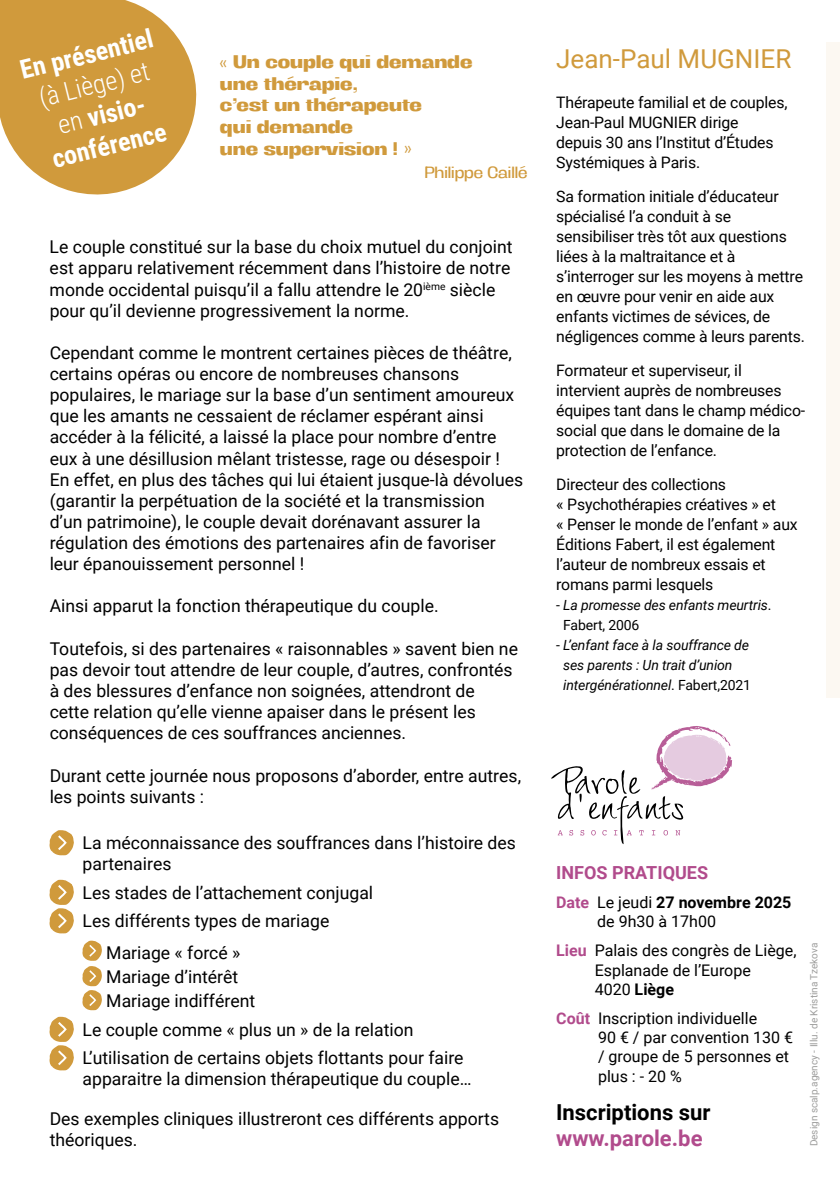
<style>
.page{position:relative;width:840px;height:1191px;background:#fff}
.page>*{position:absolute;margin:0;border:0;box-sizing:border-box;transform-origin:0 0}
.t1{font:700 26px/31.2px "Roboto Condensed";color:#fff;text-align:center}
.t2{font:26px "Roboto";color:#d09a3c}
.t3{font:700 22px "Roboto";color:#000}
.t4{font:700 22px "Roboto";color:#b14b8c}
.t5{font:200 condensed 18px/21.6px "Antipoda Variable";color:#d09a3c}
.t6{font:700 18px "Roboto";color:#b14b8c}
.t7{font:17.6px/21.2px "Roboto";color:#000}
.t8{font:16px/19.2px "Roboto";color:#000}
.t9{font:200 condensed 16px "Antipoda Variable";color:#d09a3c}
.t10{font:15.8px/20px "Roboto";letter-spacing:-.01em;color:#000}
.t11{font:italic 14px/20px "Roboto";letter-spacing:-.01em;color:#000}
.t12{font:10px "Roboto";color:#9d9d9c}
.s1{font-weight:300}
.s2{font-style:normal}
.s3{font-weight:700;color:#b14b8c}
.s4{font-weight:700}
</style>
<div class="page">
<svg style="left:551px;top:726px;width:180px;height:118px"></svg>
<svg style="left:50px;top:830px;width:24px;height:25px"></svg>
<svg style="left:50px;top:879px;width:24px;height:54px"></svg>
<svg style="left:82px;top:940px;width:20px;height:20px"></svg>
<svg style="left:82px;top:966px;width:20px;height:44px"></svg>
<svg style="left:50px;top:1016px;width:24px;height:54px"></svg>
<div style="left:826px;top:43px;width:13px;height:654px;background:#fcf8f2"></div>
<svg style="left:0;top:0;width:197px;height:195px;fill:#d09a3c"></svg>
<h1 class="t1" style="left:16px;top:54px;width:138px;rotate:-14deg">En présentiel</h1>
<h1 class="t1" style="left:33px;top:82px;width:118px;rotate:-14deg"><span class="s1">(à Liège) et en</span> visio&shy;conférence</h1>
<p class="t5" style="left:220px;top:51px;width:254px">« Un couple qui demande une thérapie,<br>c’est un thérapeute<br>qui demande<br>une supervision !</p>
<p class="t9" style="left:424px;top:162px;width:104px">Philippe Caillé</p>
<p class="t5" style="left:411px;top:162px;width:9px;rotate:-180deg">«</p>
<p class="t7" style="left:50px;top:236px;width:464px">Le couple constitué sur la base du choix mutuel du conjoint est apparu relativement récemment dans l’histoire de notre monde occidental puisqu’il a fallu attendre le 20<sup>ième</sup> siècle pour qu’il devienne progressivement la norme.</p>
<p class="t7" style="left:50px;top:341px;width:474px">Cependant comme le montrent certaines pièces de théâtre, certains opéras ou encore de nombreuses chansons populaires, le mariage sur la base d’un sentiment amoureux que les amants ne cessaient de réclamer espérant ainsi accéder à la félicité, a laissé la place pour nombre d’entre eux à une désillusion mêlant tristesse, rage ou désespoir !<br>En effet, en plus des tâches qui lui étaient jusque-là dévolues (garantir la perpétuation de la société et la transmission<br>d’un patrimoine), le couple devait dorénavant assurer la régulation des émotions des partenaires afin de favoriser leur épanouissement personnel !</p>
<p class="t7" style="left:50px;top:595px;width:390px">Ainsi apparut la fonction thérapeutique du couple.</p>
<p class="t7" style="left:50px;top:637px;width:469px">Toutefois, si des partenaires « raisonnables » savent bien ne pas devoir tout attendre de leur couple, d’autres, confrontés à des blessures d’enfance non soignées, attendront de cette relation qu’elle vienne apaiser dans le présent les conséquences de ces souffrances anciennes.</p>
<p class="t7" style="left:50px;top:764px;width:472px">Durant cette journée nous proposons d’aborder, entre autres, les points suivants :</p>
<p class="t7" style="left:82px;top:831px;width:434px">La méconnaissance des souffrances dans l’histoire des partenaires</p>
<p class="t7" style="left:82px;top:877px;width:292px;line-height:28.4px">Les stades de l’attachement conjugal<br>Les différents types de mariage</p>
<p class="t7" style="left:106px;top:940px;width:150px;line-height:24px">Mariage « forcé »<br>Mariage d’intérêt<br>Mariage indifférent</p>
<p class="t7" style="left:82px;top:1014px;width:382px;line-height:28.4px">Le couple comme « plus un » de la relation<br>L’utilisation de certains objets flottants pour faire</p>
<p class="t7" style="left:82px;top:1067px;width:390px">apparaitre la dimension thérapeutique du couple…</p>
<p class="t7" style="left:50px;top:1107px;width:450px">Des exemples cliniques illustreront ces différents apports théoriques.</p>
<h1 class="t2" style="left:556px;top:40px;width:236px">Jean-Paul MUGNIER</h1>
<p class="t10" style="left:556px;top:91px;width:233px">Thérapeute familial et de couples,<br>Jean-Paul MUGNIER dirige depuis 30 ans l’Institut d’Études<br>Systémiques à Paris.</p>
<p class="t10" style="left:556px;top:185px;width:250px">Sa formation initiale d’éducateur spécialisé l’a conduit à se sensibiliser très tôt aux questions liées à la maltraitance et à s’interroger sur les moyens à mettre en œuvre pour venir en aide aux enfants victimes de sévices, de négligences comme à leurs parents.</p>
<p class="t10" style="left:556px;top:359px;width:250px">Formateur et superviseur, il intervient auprès de nombreuses équipes tant dans le champ médico&shy;social que dans le domaine de la protection de l’enfance.</p>
<p class="t10" style="left:556px;top:473px;width:243px">Directeur des collections<br>« Psychothérapies créatives » et<br>« Penser le monde de l’enfant » aux<br>Éditions Fabert, il est également l’auteur de nombreux essais et romans parmi lesquels</p>
<p class="t11" style="left:563px;top:594px;width:210px;text-indent:-7px"><span class="s2">-</span> La promesse des enfants meurtris<span class="s2">.<br>Fabert, 2006</span></p>
<p class="t11" style="left:563px;top:634px;width:189px;text-indent:-7px"><span class="s2">-</span> L’enfant face à la souffrance de ses parents : Un trait d’union intergénérationnel<span class="s2">. Fabert,2021</span></p>
<p class="t6" style="left:556px;top:859px;width:153px">INFOS PRATIQUES</p>
<p class="t8" style="left:597px;top:892px;width:196px;text-indent:-41px"><span class="s3">Date</span> Le jeudi <span class="s4">27 novembre 2025 </span>de 9h30 à 17h00</p>
<p class="t8" style="left:594px;top:940px;width:203px;text-indent:-38px"><span class="s3">Lieu</span> Palais des congrès de Liège,<br>Esplanade de l’Europe<br>4020 <span class="s4">Liège</span></p>
<p class="t8" style="left:597px;top:1008px;width:196px;text-indent:-42px"><span class="s3">Coût</span> Inscription individuelle<br>90 € / par convention 130 € / groupe de 5 personnes et plus : - 20 %</p>
<p class="t3" style="left:556px;top:1096px;width:156px">Inscriptions sur</p>
<p class="t4" style="left:556px;top:1123px;width:148px">www.parole.be</p>
<p class="t12" style="left:806px;top:1146px;width:205px;rotate:-90deg">Design scalp.agency - Illu. de Kristina Tzekova</p>
</div>
